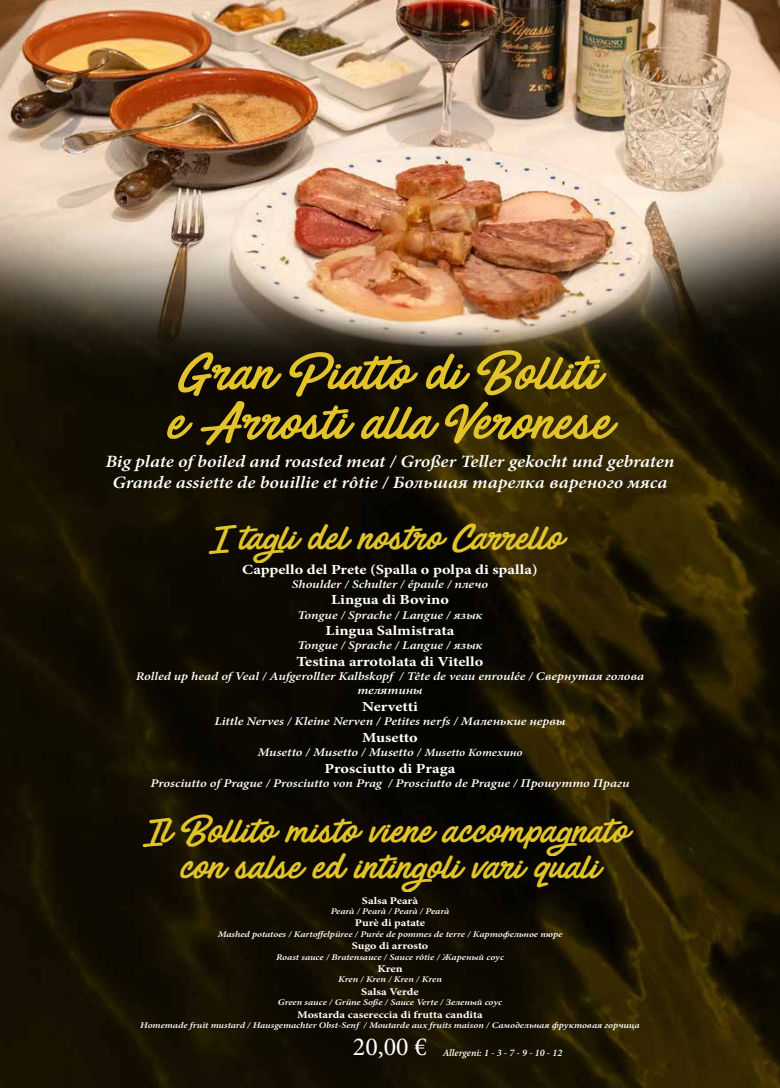
<style>
.page{position:relative;width:780px;height:1088px;background:#fff}
.page>*{position:absolute;margin:0;border:0;box-sizing:border-box;transform-origin:0 0}
.t1{font:46.5px/49.6px "Painted Paradise";color:#e2c329;scale:1.13 1}
.t2{font:33.25px/36.1px "Painted Paradise";color:#e2c329;text-align:center;scale:1.13 1}
.t3{font:26px "Minion Pro";color:#fff}
.t4{font:italic 600 17.25px/20.8px "Minion Pro";letter-spacing:-.005em;color:#fff;text-align:center;scale:1.13 1}
.t5{font:700 13.88px "Minion Pro";color:#fff;scale:1.17 1}
.t6{font:italic 600 11.75px/14.1px "Minion Pro";letter-spacing:-.005em;color:#fff;text-align:center;scale:1.17 1}
.t7{font:700 10.25px "Minion Pro";color:#fff;scale:1.17 1}
.t8{font:italic 600 10px "Minion Pro";color:#fff}
.t9{font:italic 600 8.75px "Minion Pro";letter-spacing:-.005em;color:#fff;scale:1.17 1}
.s1{font-size:11.12px}
</style>
<div class="page">
<img style="left:0;top:407px;width:780px;height:681px">
<img style="left:0;top:0;width:780px;height:407px">
<h1 class="t1" style="left:168px;top:355px;width:394px">Gran Piatto di Bolliti e Arrosti alla Veronese</h1>
<h3 class="t4" style="left:105px;top:451px;width:505px">Big plate of boiled and roasted meat / Großer Teller gekocht und gebraten<br>Grande assiette de bouillie et rôtie / Большая тарелка вареного мяса</h3>
<h2 class="t2" style="left:217px;top:524px;width:307px">I tagli del nostro Carrello</h2>
<p class="t5" style="left:242px;top:559px;width:254px">Cappello del Prete (Spalla o polpa di spalla)</p>
<p class="t6" style="left:292px;top:577px;width:169px">Shoulder / Schulter / épaule / плечо</p>
<p class="t5" style="left:331px;top:590px;width:102px">Lingua di Bovino</p>
<p class="t6" style="left:297px;top:608px;width:160px">Tongue / Sprache / Langue / язык</p>
<p class="t5" style="left:325px;top:621px;width:112px">Lingua Salmistrata</p>
<p class="t6" style="left:297px;top:638px;width:160px">Tongue / Sprache / Langue / язык</p>
<p class="t5" style="left:296px;top:652px;width:161px">Testina arrotolata di Vitello</p>
<p class="t6" style="left:136px;top:669px;width:436px">Rolled up head of Veal / Aufgerollter Kalbskopf / Tête de veau enroulée / Свернутая голова телятины</p>
<p class="t5" style="left:362px;top:697px;width:49px">Nervetti</p>
<p class="t6" style="left:214px;top:714px;width:301px">Little Nerves / Kleine Nerven / Petites nerfs / Маленькие нервы</p>
<p class="t5" style="left:362px;top:727px;width:49px">Musetto</p>
<p class="t6" style="left:257px;top:745px;width:228px">Musetto / Musetto / Musetto / <span class="s1">Musetto Котехино</span></p>
<p class="t5" style="left:324px;top:758px;width:113px">Prosciutto di Praga</p>
<p class="t6" style="left:150px;top:776px;width:411px">Prosciutto of Prague / Prosciutto von Prag / Prosciutto de Prague / Прошутто Праги</p>
<h2 class="t2" style="left:151px;top:817px;width:424px">Il Bollito misto viene accompagnato con salse ed intingoli vari quali</h2>
<p class="t7" style="left:362px;top:893px;width:50px">Salsa Pearà</p>
<p class="t9" style="left:330px;top:905px;width:103px">Pearà / Pearà / Pearà / Pearà</p>
<p class="t7" style="left:355px;top:916px;width:61px">Purè di patate</p>
<p class="t9" style="left:218px;top:928px;width:296px">Mashed potatoes / Kartoffelpüree / Purée de pommes de terre / Картофельное пюре</p>
<p class="t7" style="left:352px;top:938px;width:67px">Sugo di arrosto</p>
<p class="t9" style="left:276px;top:950px;width:196px">Roast sauce / Bratensauce / Sauce rôtie / Жареный соус</p>
<p class="t7" style="left:377px;top:961px;width:23px">Kren</p>
<p class="t9" style="left:338px;top:973px;width:90px">Kren / Kren / Kren / Kren</p>
<p class="t7" style="left:361px;top:984px;width:51px">Salsa Verde</p>
<p class="t9" style="left:278px;top:996px;width:193px">Green sauce / Grüne Soße / Sauce Verte / Зеленый соус</p>
<p class="t7" style="left:297px;top:1007px;width:160px">Mostarda casereccia di frutta candita</p>
<p class="t9" style="left:140px;top:1019px;width:428px">Homemade fruit mustard / Hausgemachter Obst-Senf / Moutarde aux fruits maison / Самодельная фруктовая горчица</p>
<h3 class="t3" style="left:353px;top:1029px;width:76px">20,00 €</h3>
<p class="t8" style="left:443px;top:1045px;width:121px">Allergeni: 1 - 3 - 7 - 9 - 10 - 12</p>
</div>
